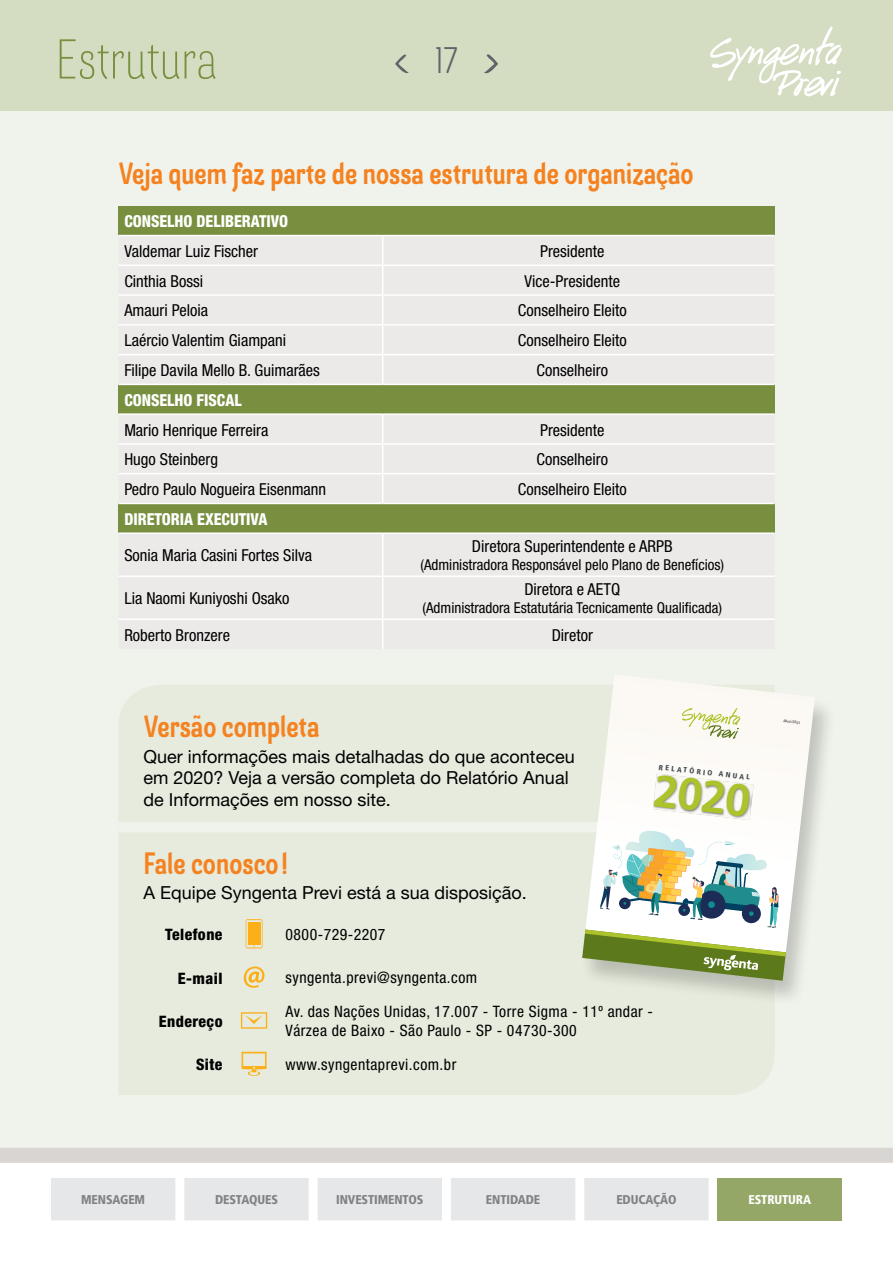
<style>
.page{position:relative;width:893px;height:1263px;background:#fff}
.page>*{position:absolute;margin:0;border:0;box-sizing:border-box;transform-origin:0 0}
.t1{font:54.45px "Barcis Con Lig";color:#778f3e}
.t2{font:700 44.85px "Frutiger";color:#adc32b}
.t3{font:35.85px "Barcis Con Boo";color:#626469}
.t4{font:30px "Barcis Con Dem";color:#f58220}
.t5{font:18px/21.6px "Helvetica Neue";color:#000}
.t6{font:condensed 16.5px "Helvetica Neue";color:#000}
.t7{font:800 condensed 16.5px "Helvetica Neue";color:#fff;scale:.95 1}
.t8{font:condensed 15.75px/18.9px "Helvetica Neue";letter-spacing:.03em;color:#000}
.t9{font:800 condensed 15.75px "Helvetica Neue";letter-spacing:.03em;color:#000}
.t10{font:condensed 15px "Helvetica Neue";color:#000}
.t11{font:900 condensed 12.75px "Frutiger";letter-spacing:-.01em;color:#808285}
.t12{font:900 condensed 12.75px "Frutiger";letter-spacing:-.01em;color:#fff}
.t13{font:900 condensed 7.35px "Frutiger";color:#434a4f}
.t14{font:500 condensed 3.75px "Helvetica Neue";color:#414042}
</style>
<div class="page">
<div style="left:0;top:111px;width:893px;height:1044px;background:#f0f3eb"></div>
<div style="left:0;top:1148px;width:893px;height:15px;background:#d9d5d2"></div>
<div style="left:0;top:0;width:893px;height:111px;background:#d4ddc2"></div>
<svg style="left:710px;top:26px;width:132px;height:70px"></svg>
<div style="left:51px;top:1178px;width:658px;height:42px;background:#e6e7e8"></div>
<div style="left:718px;top:1178px;width:124px;height:42px;background:#94a767"></div>
<svg style="left:395px;top:55px;width:14px;height:18px"></svg>
<svg style="left:484px;top:55px;width:14px;height:18px"></svg>
<div style="left:119px;top:685px;width:655px;height:410px;background:#e6ebdd"></div>
<div style="left:118px;top:822px;width:657px;height:10px;background:#f0f3eb"></div>
<div style="left:118px;top:206px;width:657px;height:30px;background:#778f3e"></div>
<div style="left:118px;top:384px;width:657px;height:30px;background:#778f3e"></div>
<div style="left:118px;top:503px;width:657px;height:30px;background:#778f3e"></div>
<hr style="left:118px;top:235px;width:265px;height:1px;background:#fff">
<hr style="left:383px;top:235px;width:392px;height:1px;background:#fff">
<hr style="left:118px;top:265px;width:265px;height:1px;background:#fff">
<hr style="left:383px;top:265px;width:392px;height:1px;background:#fff">
<hr style="left:118px;top:294px;width:265px;height:2px;background:#fff">
<hr style="left:383px;top:294px;width:392px;height:2px;background:#fff">
<hr style="left:118px;top:324px;width:265px;height:2px;background:#fff">
<hr style="left:383px;top:324px;width:392px;height:2px;background:#fff">
<hr style="left:118px;top:354px;width:265px;height:1px;background:#fff">
<hr style="left:383px;top:354px;width:392px;height:1px;background:#fff">
<hr style="left:118px;top:413px;width:265px;height:2px;background:#fff">
<hr style="left:383px;top:413px;width:392px;height:2px;background:#fff">
<hr style="left:118px;top:443px;width:265px;height:2px;background:#fff">
<hr style="left:383px;top:443px;width:392px;height:2px;background:#fff">
<hr style="left:118px;top:473px;width:265px;height:1px;background:#fff">
<hr style="left:383px;top:473px;width:392px;height:1px;background:#fff">
<hr style="left:118px;top:532px;width:265px;height:2px;background:#fff">
<hr style="left:383px;top:532px;width:392px;height:2px;background:#fff">
<hr style="left:118px;top:575px;width:265px;height:2px;background:#fff">
<hr style="left:383px;top:575px;width:392px;height:2px;background:#fff">
<hr style="left:118px;top:618px;width:265px;height:2px;background:#fff">
<hr style="left:383px;top:618px;width:392px;height:2px;background:#fff">
<svg style="left:382px;top:236px;width:1px;height:148px"></svg>
<svg style="left:382px;top:415px;width:1px;height:88px"></svg>
<hr style="left:382px;top:534px;width:1px;height:41px;background:#fff">
<hr style="left:382px;top:577px;width:1px;height:41px;background:#fff">
<svg style="left:382px;top:620px;width:1px;height:29px"></svg>
<hr style="left:118px;top:384px;width:265px;height:1px;background:#fff">
<hr style="left:383px;top:384px;width:392px;height:1px;background:#fff">
<hr style="left:118px;top:503px;width:265px;height:1px;background:#fff">
<hr style="left:383px;top:503px;width:392px;height:1px;background:#fff">
<svg style="left:246px;top:919px;width:17px;height:29px"></svg>
<svg style="left:244px;top:966px;width:20px;height:22px"></svg>
<svg style="left:241px;top:1012px;width:26px;height:17px"></svg>
<svg style="left:242px;top:1052px;width:25px;height:24px"></svg>
<div style="left:579px;top:676px;width:259px;height:332px;background:#000;opacity:.2"></div>
<svg style="left:585px;top:675px;width:230px;height:282px"></svg>
<img style="left:653px;top:773px;width:101px;height:47px">
<svg style="left:682px;top:708px;width:58px;height:31px"></svg>
<svg style="left:582px;top:831px;width:204px;height:150px;background:#c0ccb2"></svg>
<h1 class="t1" style="left:55px;top:28px;width:163px">Estrutura</h1>
<h3 class="t3" style="left:435px;top:40px;width:24px">17</h3>
<h3 class="t4" style="left:118px;top:155px;width:577px">Veja quem faz parte de nossa estrutura de organização</h3>
<p class="t7" style="left:124px;top:211px;width:174px">CONSELHO DELIBERATIVO</p>
<p class="t6" style="left:124px;top:242px;width:135px">Valdemar Luiz Fischer</p>
<p class="t6" style="left:540px;top:242px;width:66px">Presidente</p>
<p class="t6" style="left:124px;top:271px;width:80px">Cinthia Bossi</p>
<p class="t6" style="left:524px;top:271px;width:97px">Vice-Presidente</p>
<p class="t6" style="left:124px;top:301px;width:85px">Amauri Peloia</p>
<p class="t6" style="left:518px;top:301px;width:110px">Conselheiro Eleito</p>
<p class="t6" style="left:124px;top:331px;width:163px">Laércio Valentim Giampani</p>
<p class="t6" style="left:518px;top:331px;width:110px">Conselheiro Eleito</p>
<p class="t6" style="left:124px;top:361px;width:197px">Filipe Davila Mello B. Guimarães</p>
<p class="t6" style="left:536px;top:361px;width:73px">Conselheiro</p>
<p class="t7" style="left:124px;top:390px;width:125px">CONSELHO FISCAL</p>
<p class="t6" style="left:124px;top:420px;width:146px">Mario Henrique Ferreira</p>
<p class="t6" style="left:540px;top:420px;width:66px">Presidente</p>
<p class="t6" style="left:124px;top:450px;width:95px">Hugo Steinberg</p>
<p class="t6" style="left:536px;top:450px;width:73px">Conselheiro</p>
<p class="t6" style="left:124px;top:480px;width:203px">Pedro Paulo Nogueira Eisenmann</p>
<p class="t6" style="left:518px;top:480px;width:110px">Conselheiro Eleito</p>
<p class="t7" style="left:124px;top:509px;width:152px">DIRETORIA EXECUTIVA</p>
<p class="t6" style="left:124px;top:546px;width:189px">Sonia Maria Casini Fortes Silva</p>
<p class="t6" style="left:472px;top:537px;width:202px">Diretora Superintendente e ARPB</p>
<p class="t10" style="left:420px;top:556px;width:305px">(Administradora Responsável pelo Plano de Benefícios)</p>
<p class="t6" style="left:124px;top:589px;width:167px">Lia Naomi Kuniyoshi Osako</p>
<p class="t6" style="left:524px;top:580px;width:97px">Diretora e AETQ</p>
<p class="t10" style="left:423px;top:599px;width:301px">(Administradora Estatutária Tecnicamente Qualificada)</p>
<p class="t6" style="left:124px;top:625px;width:107px">Roberto Bronzere</p>
<p class="t6" style="left:552px;top:625px;width:43px">Diretor</p>
<h3 class="t4" style="left:144px;top:708px;width:177px">Versão completa</h3>
<p class="t5" style="left:144px;top:745px;width:433px">Quer informações mais detalhadas do que aconteceu em 2020? Veja a versão completa do Relatório Anual de Informações em nosso site.</p>
<h3 class="t4" style="left:144px;top:845px;width:146px">Fale conosco!</h3>
<p class="t5" style="left:144px;top:882px;width:385px">A Equipe Syngenta Previ está a sua disposição.</p>
<p class="t13" style="left:659px;top:763px;width:93px;rotate:6deg">RELATÓRIO ANUAL</p>
<h2 class="t2" style="left:657px;top:764px;width:99px;rotate:7deg">2020</h2>
<p class="t9" style="left:165px;top:925px;width:59px">Telefone</p>
<p class="t8" style="left:286px;top:925px;width:101px">0800-729-2207</p>
<p class="t9" style="left:178px;top:968px;width:46px">E-mail</p>
<p class="t8" style="left:286px;top:968px;width:193px">syngenta.previ@syngenta.com</p>
<p class="t9" style="left:159px;top:1011px;width:65px">Endereço</p>
<p class="t8" style="left:286px;top:1002px;width:369px">Av. das Nações Unidas, 17.007 - Torre Sigma - 11º andar -<br>Várzea de Baixo - São Paulo - SP - 04730-300</p>
<p class="t9" style="left:196px;top:1055px;width:28px">Site</p>
<p class="t8" style="left:286px;top:1055px;width:172px">www.syngentaprevi.com.br</p>
<p class="t14" style="left:784px;top:718px;width:18px;rotate:7deg">Abril/2021</p>
<p class="t11" style="left:81px;top:1192px;width:65px">MENSAGEM</p>
<p class="t11" style="left:215px;top:1192px;width:64px">DESTAQUES</p>
<p class="t11" style="left:336px;top:1192px;width:89px">INVESTIMENTOS</p>
<p class="t11" style="left:486px;top:1192px;width:56px">ENTIDADE</p>
<p class="t11" style="left:616px;top:1192px;width:62px">EDUCAÇÃO</p>
<p class="t12" style="left:748px;top:1192px;width:64px">ESTRUTURA</p>
</div>
